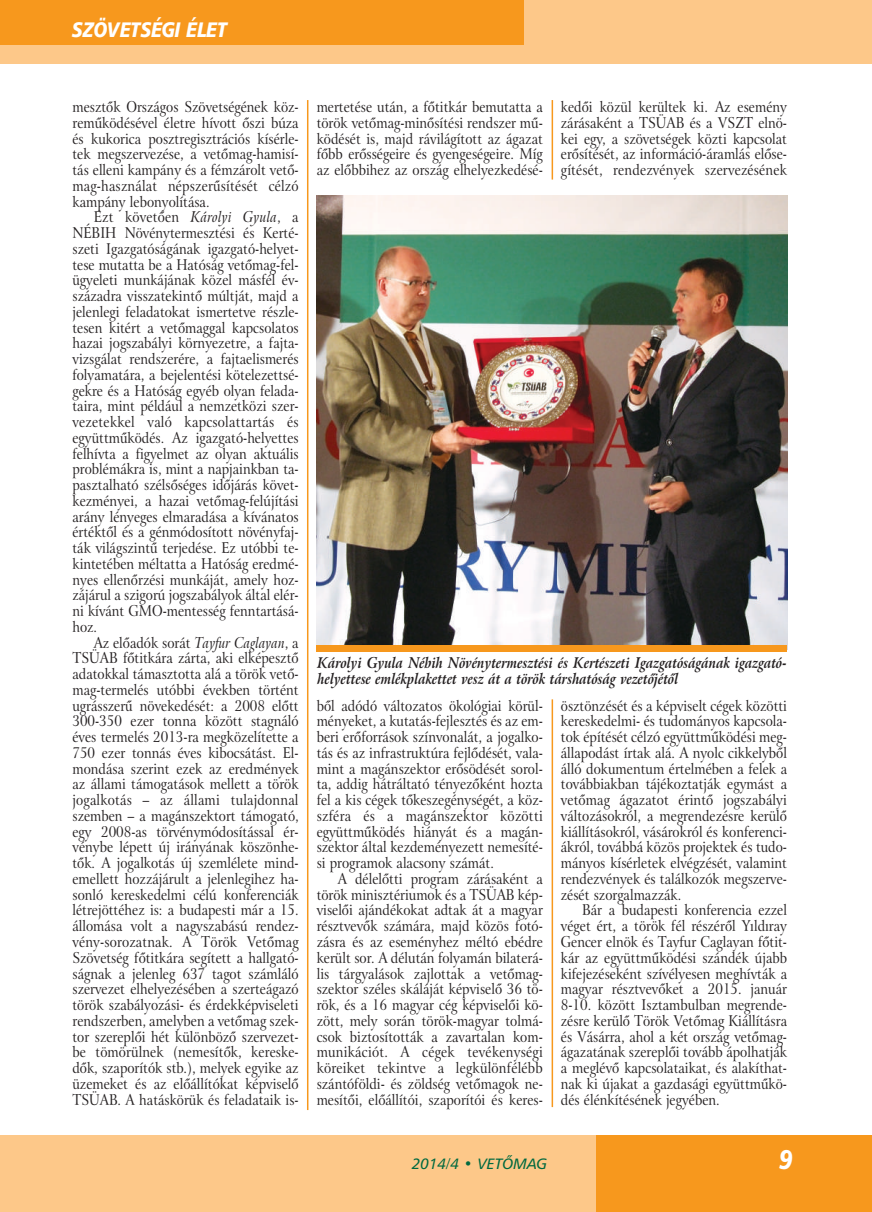
<style>
.page{position:relative;width:872px;height:1212px;background:#fff}
.page>*{position:absolute;margin:0;border:0;box-sizing:border-box;transform-origin:0 0}
.t1{font:italic 27px "Humanist 777 Blk PFL";color:#fff;scale:.85 1}
.t2{font:italic 21px "Humanist 777 Blk PFL";color:#fff;scale:.85 1}
.t3{font:15px/15.8px "Arrus PFL";color:#231f20;text-align:justify;scale:.85 1}
.t4{font:italic 700 15px/15.8px "Arrus PFL";color:#231f20;scale:.85 1}
.t5{font:italic 15px "Humanist 777 PFL";color:#00693f}
.s1{font-style:italic}
</style>
<div class="page">
<div style="left:0;top:0;width:872px;height:64px;background:#fdc889"></div>
<div style="left:595px;top:1135px;width:277px;height:77px;background:#f7981d"></div>
<div style="left:0;top:1135px;width:595px;height:77px;background:#fdc889"></div>
<div style="left:0;top:0;width:523px;height:45px;background:#f7981d"></div>
<hr style="left:307px;top:100px;width:1px;height:1010px;background:#f7981d">
<hr style="left:551px;top:100px;width:2px;height:80px;background:#f7981d">
<hr style="left:551px;top:699px;width:2px;height:408px;background:#f7981d">
<img style="left:316px;top:195px;width:471px;height:451px">
<div style="left:316px;top:646px;width:471px;height:6px;background:#f7981d"></div>
<h2 class="t2" style="left:72px;top:16px;width:184px">SZÖVETSÉGI ÉLET</h2>
<p class="t3" style="left:72px;top:99px;width:268px">mesztők Országos Szövetségének köz&shy;reműködésével életre hívott őszi búza és kukorica posztregisztrációs kísérle&shy;tek megszervezése, a vetőmag-hamisí&shy;tás elleni kampány és a fémzárolt vető&shy;mag-használat népszerűsítését célzó kampány lebonyolítása.</p>
<p class="t3" style="left:72px;top:209px;width:268px;text-indent:21px">Ezt követően <span class="s1">Károlyi Gyula</span>, a NÉBIH Növénytermesztési és Kerté&shy;szeti Igazgatóságának igazgató-helyet&shy;tese mutatta be a Hatóság vetőmag-fel&shy;ügyeleti munkájának közel másfél év&shy;századra visszatekintő múltját, majd a jelenlegi feladatokat ismertetve részle&shy;tesen kitért a vetőmaggal kapcsolatos hazai jogszabályi környezetre, a fajta&shy;vizsgálat rendszerére, a fajtaelismerés folyamatára, a bejelentési kötelezettsé&shy;gekre és a Hatóság egyéb olyan felada&shy;taira, mint például a nemzetközi szer&shy;vezetekkel való kapcsolattartás és együttműködés. Az igazgató-helyettes felhívta a figyelmet az olyan aktuális problémákra is, mint a napjainkban ta&shy;pasztalható szélsőséges időjárás követ&shy;kezményei, a hazai vetőmag-felújítási arány lényeges elmaradása a kívánatos értéktől és a génmódosított növényfaj&shy;ták világszintű terjedése. Ez utóbbi te&shy;kintetében méltatta a Hatóság eredmé&shy;nyes ellenőrzési munkáját, amely hoz&shy;zájárul a szigorú jogszabályok által elér&shy;ni kívánt GMO-mentesség fenntartásá&shy;hoz.</p>
<p class="t3" style="left:72px;top:635px;width:268px;text-indent:21px">Az előadók sorát <span class="s1">Tayfur Caglayan</span>, a TSÜAB főtitkára zárta, aki elképesztő adatokkal támasztotta alá a török vető&shy;mag-termelés utóbbi években történt ugrásszerű növekedését: a 2008 előtt 300-350 ezer tonna között stagnáló éves termelés 2013-ra megközelítette a 750 ezer tonnás éves kibocsátást. El&shy;mondása szerint ezek az eredmények az állami támogatások mellett a török jogalkotás – az állami tulajdonnal szemben – a magánszektort támogató, egy 2008-as törvénymódosítással ér&shy;vénybe lépett új irányának köszönhe&shy;tők. A jogalkotás új szemlélete mind&shy;emellett hozzájárult a jelenlegihez ha&shy;sonló kereskedelmi célú konferenciák létrejöttéhez is: a budapesti már a 15. állomása volt a nagyszabású rendez&shy;vény-sorozatnak. A Török Vetőmag Szövetség főtitkára segített a hallgató&shy;ságnak a jelenleg 637 tagot számláló szervezet elhelyezésében a szerteágazó török szabályozási- és érdekképviseleti rendszerben, amelyben a vetőmag szek&shy;tor szereplői hét különböző szervezet&shy;be tömörülnek (nemesítők, kereske&shy;dők, szaporítók stb.), melyek egyike az üzemeket és az előállítókat képviselő TSÜAB. A hatáskörük és feladataik is-</p>
<p class="t3" style="left:317px;top:99px;width:268px">mertetése után, a főtitkár bemutatta a török vetőmag-minősítési rendszer mű&shy;ködését is, majd rávilágított az ágazat főbb erősségeire és gyengeségeire. Míg az előbbihez az ország elhelyezkedésé-</p>
<p class="t3" style="left:561px;top:99px;width:268px">kedői közül kerültek ki. Az esemény zárásaként a TSÜAB és a VSZT elnö&shy;kei egy, a szövetségek közti kapcsolat erősítését, az információ-áramlás előse&shy;gítését, rendezvények szervezésének</p>
<p class="t4" style="left:317px;top:655px;width:553px">Károlyi Gyula Nébih Növénytermesztési és Kertészeti Igazgatóságának igazgató&shy;helyettese emlékplakettet vesz át a török társhatóság vezetőjétől</p>
<p class="t3" style="left:317px;top:698px;width:268px">ből adódó változatos ökológiai körül&shy;ményeket, a kutatás-fejlesztés és az em&shy;beri erőforrások színvonalát, a jogalko&shy;tás és az infrastruktúra fejlődését, vala&shy;mint a magánszektor erősödését sorol&shy;ta, addig hátráltató tényezőként hozta fel a kis cégek tőkeszegénységét, a köz&shy;szféra és a magánszektor közötti együttműködés hiányát és a magán&shy;szektor által kezdeményezett nemesíté&shy;si programok alacsony számát.</p>
<p class="t3" style="left:317px;top:871px;width:268px;text-indent:21px">A délelőtti program zárásaként a török minisztériumok és a TSÜAB kép&shy;viselői ajándékokat adtak át a magyar résztvevők számára, majd közös fotó&shy;zásra és az eseményhez méltó ebédre került sor. A délután folyamán bilaterá&shy;lis tárgyalások zajlottak a vetőmag&shy;szektor széles skáláját képviselő 36 tö&shy;rök, és a 16 magyar cég képviselői kö&shy;zött, mely során török-magyar tolmá&shy;csok biztosították a zavartalan kom&shy;munikációt. A cégek tevékenységi köreiket tekintve a legkülönfélébb szántóföldi- és zöldség vetőmagok ne&shy;mesítői, előállítói, szaporítói és keres-</p>
<p class="t3" style="left:561px;top:698px;width:268px">ösztönzését és a képviselt cégek közötti kereskedelmi- és tudományos kapcsola&shy;tok építését célzó együttműködési meg&shy;állapodást írtak alá. A nyolc cikkelyből álló dokumentum értelmében a felek a továbbiakban tájékoztatják egymást a vetőmag ágazatot érintő jogszabályi változásokról, a megrendezésre kerülő kiállításokról, vásárokról és konferenci&shy;ákról, továbbá közös projektek és tudo&shy;mányos kísérletek elvégzését, valamint rendezvények és találkozók megszerve&shy;zését szorgalmazzák.</p>
<p class="t3" style="left:561px;top:902px;width:268px;text-indent:21px">Bár a budapesti konferencia ezzel véget ért, a török fél részéről Yıldıray Gencer elnök és Tayfur Caglayan főtit&shy;kár az együttműködési szándék újabb kifejezéseként szívélyesen meghívták a magyar résztvevőket a 2015. január 8-10. között Isztambulban megrende&shy;zésre kerülő Török Vetőmag Kiállításra és Vásárra, ahol a két ország vetőmag&shy;ágazatának szereplői tovább ápolhatják a meglévő kapcsolataikat, és alakíthat&shy;nak ki újakat a gazdasági együttműkö&shy;dés élénkítésének jegyében.</p>
<p class="t5" style="left:412px;top:1154px;width:137px">2014/4 • VETÔMAG</p>
<h1 class="t1" style="left:779px;top:1142px;width:17px">9</h1>
</div>
